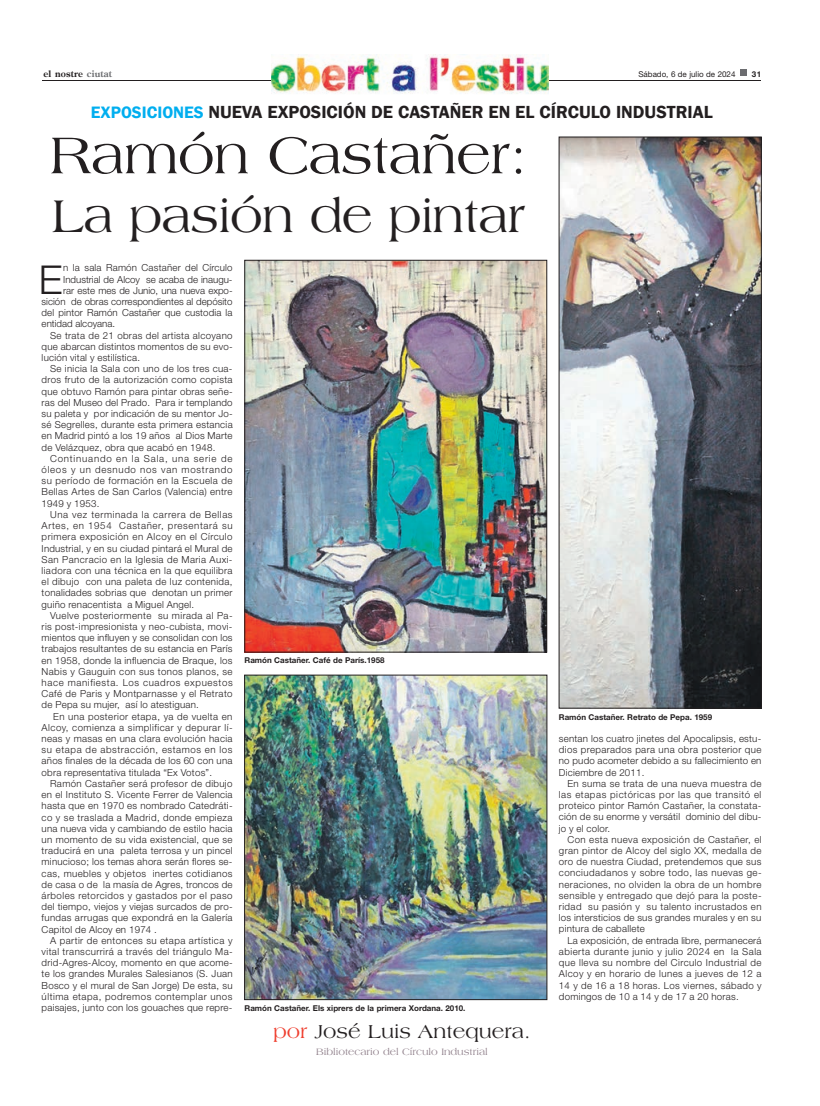
<style>
.page{position:relative;width:820px;height:1106px;background:#fff}
.page>*{position:absolute;margin:0;border:0;box-sizing:border-box;transform-origin:0 0}
.t1{font:55px "Americana";letter-spacing:-.015em;color:#231f20}
.t2{font:49px "Americana";letter-spacing:-.015em;color:#231f20}
.t3{font:300 39.8px "Helvetica Neue";color:#231f20}
.t4{font:20px "Americana";color:#231f20}
.t5{font:600 18px "Franklin Gothic";color:#231f20}
.t6{font:10px "Americana";color:#92828d}
.t7{font:300 9.7px/11.2px "Helvetica Neue";letter-spacing:.03em;color:#231f20;text-align:justify}
.t8{font:300 9.7px "Helvetica Neue";color:#231f20}
.t9{font:300 9.7px "Helvetica Neue";letter-spacing:.05em;color:#231f20}
.t10{font:300 9.7px "Helvetica Neue";letter-spacing:.065em;color:#231f20}
.t11{font:300 9.7px "Helvetica Neue";letter-spacing:.06em;color:#231f20}
.t12{font:300 9.7px "Helvetica Neue";letter-spacing:.01em;color:#231f20}
.t13{font:300 9.7px "Helvetica Neue";letter-spacing:.08em;color:#231f20}
.t14{font:300 9.7px "Helvetica Neue";letter-spacing:.07em;color:#231f20}
.t15{font:700 9px "Century Old Style Std";letter-spacing:.025em;color:#231f20}
.t16{font:700 8px "Helvetica Neue";color:#231f20}
.t17{font:8px "Helvetica Neue";color:#231f20}
.s1{color:#6c6d70}
.s2{font-size:17px;color:#00aeef}
.s3{color:#ef3e2e}
</style>
<div class="page">
<img style="left:246px;top:262px;width:298px;height:388px">
<div style="left:244px;top:260px;width:302px;height:392px;border:1px solid #231f20"></div>
<img style="left:246px;top:677px;width:299px;height:320px">
<div style="left:244px;top:675px;width:303px;height:324px;border:1px solid #231f20"></div>
<div style="left:740px;top:69px;width:7px;height:7px;background:#6c6d70"></div>
<hr style="left:43px;top:80px;width:718px;height:1px;background:#231f20">
<img style="left:271px;top:55px;width:277px;height:39px">
<img style="left:560px;top:139px;width:199px;height:567px">
<div style="left:558px;top:137px;width:203px;height:571px;border:1px solid #231f20"></div>
<p class="t15" style="left:44px;top:68px;width:70px">el nostre <span class="s1">ciutat</span></p>
<p class="t17" style="left:638px;top:69px;width:99px">Sábado, 6 de julio de 2024</p>
<p class="t16" style="left:751px;top:69px;width:11px">31</p>
<h3 class="t5" style="left:91px;top:100px;width:623px"><span class="s2">EXPOSICIONES</span> NUEVA EXPOSICIÓN DE CASTAÑER EN EL CÍRCULO INDUSTRIAL</h3>
<h1 class="t1" style="left:50px;top:125px;width:479px">Ramón Castañer:</h1>
<h2 class="t2" style="left:52px;top:189px;width:475px">La pasión de pintar</h2>
<h3 class="t3" style="left:39px;top:255px;width:25px">E</h3>
<p class="t7" style="left:63px;top:262px;width:171px">n la sala Ramón Castañer del Círculo</p>
<p class="t8" style="left:63px;top:273px;width:171px">Industrial de Alcoy se acaba de inaugu-</p>
<p class="t8" style="left:63px;top:284px;width:171px">rar este mes de Junio, una nueva expo-</p>
<p class="t8" style="left:42px;top:295px;width:192px">sición de obras correspondientes al depósito</p>
<p class="t12" style="left:42px;top:307px;width:192px">del pintor Ramón Castañer que custodia la</p>
<p class="t8" style="left:42px;top:318px;width:75px">entidad alcoyana.</p>
<p class="t7" style="left:50px;top:329px;width:184px">Se trata de 21 obras del artista alcoyano</p>
<p class="t7" style="left:42px;top:340px;width:192px">que abarcan distintos momentos de su evo-</p>
<p class="t7" style="left:42px;top:352px;width:100px">lución vital y estilística.</p>
<p class="t7" style="left:50px;top:363px;width:184px">Se inicia la Sala con uno de los tres cua-</p>
<p class="t7" style="left:42px;top:374px;width:192px">dros fruto de la autorización como copista</p>
<p class="t7" style="left:42px;top:385px;width:192px">que obtuvo Ramón para pintar obras señe-</p>
<p class="t7" style="left:42px;top:396px;width:192px">ras del Museo del Prado. Para ir templando</p>
<p class="t7" style="left:42px;top:408px;width:192px">su paleta y por indicación de su mentor Jo-</p>
<p class="t7" style="left:42px;top:419px;width:192px">sé Segrelles, durante esta primera estancia</p>
<p class="t7" style="left:42px;top:430px;width:192px">en Madrid pintó a los 19 años al Dios Marte</p>
<p class="t7" style="left:42px;top:441px;width:175px">de Velázquez, obra que acabó en 1948.</p>
<p class="t13" style="left:50px;top:452px;width:184px">Continuando en la Sala, una serie de</p>
<p class="t14" style="left:42px;top:463px;width:192px">óleos y un desnudo nos van mostrando</p>
<p class="t7" style="left:42px;top:475px;width:192px">su período de formación en la Escuela de</p>
<p class="t7" style="left:42px;top:486px;width:192px">Bellas Artes de San Carlos (Valencia) entre</p>
<p class="t7" style="left:42px;top:497px;width:59px">1949 y 1953.</p>
<p class="t11" style="left:50px;top:508px;width:184px">Una vez terminada la carrera de Bellas</p>
<p class="t10" style="left:42px;top:519px;width:192px">Artes, en 1954 Castañer, presentará su</p>
<p class="t9" style="left:42px;top:531px;width:192px">primera exposición en Alcoy en el Círculo</p>
<p class="t7" style="left:42px;top:542px;width:192px">Industrial, y en su ciudad pintará el Mural de</p>
<p class="t7" style="left:42px;top:553px;width:192px">San Pancracio en la Iglesia de Maria Auxi-</p>
<p class="t7" style="left:42px;top:564px;width:192px">liadora con una técnica en la que equilibra</p>
<p class="t7" style="left:42px;top:576px;width:192px">el dibujo con una paleta de luz contenida,</p>
<p class="t7" style="left:42px;top:587px;width:192px">tonalidades sobrias que denotan un primer</p>
<p class="t7" style="left:42px;top:598px;width:154px">guiño renacentista a Miguel Angel.</p>
<p class="t7" style="left:50px;top:609px;width:184px">Vuelve posteriormente su mirada al Pa-</p>
<p class="t7" style="left:42px;top:620px;width:192px">ris post-impresionista y neo-cubista, movi-</p>
<p class="t7" style="left:42px;top:632px;width:192px">mientos que influyen y se consolidan con los</p>
<p class="t7" style="left:42px;top:643px;width:192px">trabajos resultantes de su estancia en París</p>
<p class="t7" style="left:42px;top:654px;width:192px">en 1958, donde la influencia de Braque, los</p>
<p class="t7" style="left:42px;top:665px;width:192px">Nabis y Gauguin con sus tonos planos, se</p>
<p class="t10" style="left:42px;top:676px;width:192px">hace manifiesta. Los cuadros expuestos</p>
<p class="t7" style="left:42px;top:688px;width:192px">Café de Paris y Montparnasse y el Retrato</p>
<p class="t7" style="left:42px;top:699px;width:159px">de Pepa su mujer, así lo atestiguan.</p>
<p class="t7" style="left:53px;top:710px;width:181px">En una posterior etapa, ya de vuelta en</p>
<p class="t9" style="left:42px;top:721px;width:192px">Alcoy, comienza a simplificar y depurar lí-</p>
<p class="t7" style="left:42px;top:732px;width:192px">neas y masas en una clara evolución hacia</p>
<p class="t11" style="left:42px;top:744px;width:192px">su etapa de abstracción, estamos en los</p>
<p class="t7" style="left:42px;top:755px;width:192px">años finales de la década de los 60 con una</p>
<p class="t7" style="left:42px;top:766px;width:172px">obra representativa titulada “Ex Votos”.</p>
<p class="t7" style="left:50px;top:777px;width:184px">Ramón Castañer será profesor de dibujo</p>
<p class="t7" style="left:42px;top:788px;width:192px">en el Instituto S. Vicente Ferrer de Valencia</p>
<p class="t7" style="left:42px;top:800px;width:192px">hasta que en 1970 es nombrado Catedráti-</p>
<p class="t7" style="left:42px;top:811px;width:192px">co y se traslada a Madrid, donde empieza</p>
<p class="t7" style="left:42px;top:822px;width:192px">una nueva vida y cambiando de estilo hacia</p>
<p class="t7" style="left:42px;top:833px;width:192px">un momento de su vida existencial, que se</p>
<p class="t7" style="left:42px;top:845px;width:192px">traducirá en una paleta terrosa y un pincel</p>
<p class="t7" style="left:42px;top:856px;width:192px">minucioso; los temas ahora serán flores se-</p>
<p class="t7" style="left:42px;top:867px;width:192px">cas, muebles y objetos inertes cotidianos</p>
<p class="t7" style="left:42px;top:878px;width:192px">de casa o de la masía de Agres, troncos de</p>
<p class="t7" style="left:42px;top:889px;width:192px">árboles retorcidos y gastados por el paso</p>
<p class="t7" style="left:42px;top:901px;width:192px">del tiempo, viejos y viejas surcados de pro-</p>
<p class="t7" style="left:42px;top:912px;width:192px">fundas arrugas que expondrá en la Galería</p>
<p class="t7" style="left:42px;top:923px;width:117px">Capitol de Alcoy en 1974 .</p>
<p class="t7" style="left:50px;top:934px;width:184px">A partir de entonces su etapa artística y</p>
<p class="t7" style="left:42px;top:945px;width:192px">vital transcurrirá a través del triángulo Ma-</p>
<p class="t7" style="left:42px;top:957px;width:192px">drid-Agres-Alcoy, momento en que acome-</p>
<p class="t7" style="left:42px;top:968px;width:192px">te los grandes Murales Salesianos (S. Juan</p>
<p class="t7" style="left:42px;top:979px;width:192px">Bosco y el mural de San Jorge) De esta, su</p>
<p class="t9" style="left:42px;top:990px;width:192px">última etapa, podremos contemplar unos</p>
<p class="t7" style="left:42px;top:1001px;width:192px">paisajes, junto con los gouaches que repre-</p>
<p class="t16" style="left:244px;top:655px;width:141px">Ramón Castañer. Café de París.1958</p>
<p class="t16" style="left:244px;top:1003px;width:222px">Ramón Castañer. Els xiprers de la primera Xordana. 2010.</p>
<h3 class="t4" style="left:273px;top:1020px;width:258px"><span class="s3">por</span> José Luis Antequera.</h3>
<p class="t6" style="left:316px;top:1046px;width:173px">Bibliotecario del Círculo Industrial</p>
<p class="t16" style="left:558px;top:711px;width:155px">Ramón Castañer. Retrato de Pepa. 1959</p>
<p class="t7" style="left:558px;top:732px;width:204px">sentan los cuatro jinetes del Apocalipsis, estu&shy;dios preparados para una obra posterior que no pudo acometer debido a su fallecimiento en Diciembre de 2011.</p>
<p class="t7" style="left:558px;top:777px;width:204px;text-indent:9px">En suma se trata de una nueva muestra de las etapas pictóricas por las que transitó el proteico pintor Ramón Castañer, la constata&shy;ción de su enorme y versátil dominio del dibu&shy;jo y el color.</p>
<p class="t7" style="left:558px;top:833px;width:204px;text-indent:9px">Con esta nueva exposición de Castañer, el gran pintor de Alcoy del siglo XX, medalla de oro de nuestra Ciudad, pretendemos que sus conciudadanos y sobre todo, las nuevas ge&shy;neraciones, no olviden la obra de un hombre sensible y entregado que dejó para la poste&shy;ridad su pasión y su talento incrustados en los intersticios de sus grandes murales y en su pintura de caballete</p>
<p class="t7" style="left:558px;top:934px;width:204px;text-indent:9px">La exposición, de entrada libre, permanecerá abierta durante junio y julio 2024 en la Sala que lleva su nombre del Circulo Industrial de Alcoy y en horario de lunes a jueves de 12 a 14 y de 16 a 18 horas. Los viernes, sábado y domingos de 10 a 14 y de 17 a 20 horas.</p>
</div>
